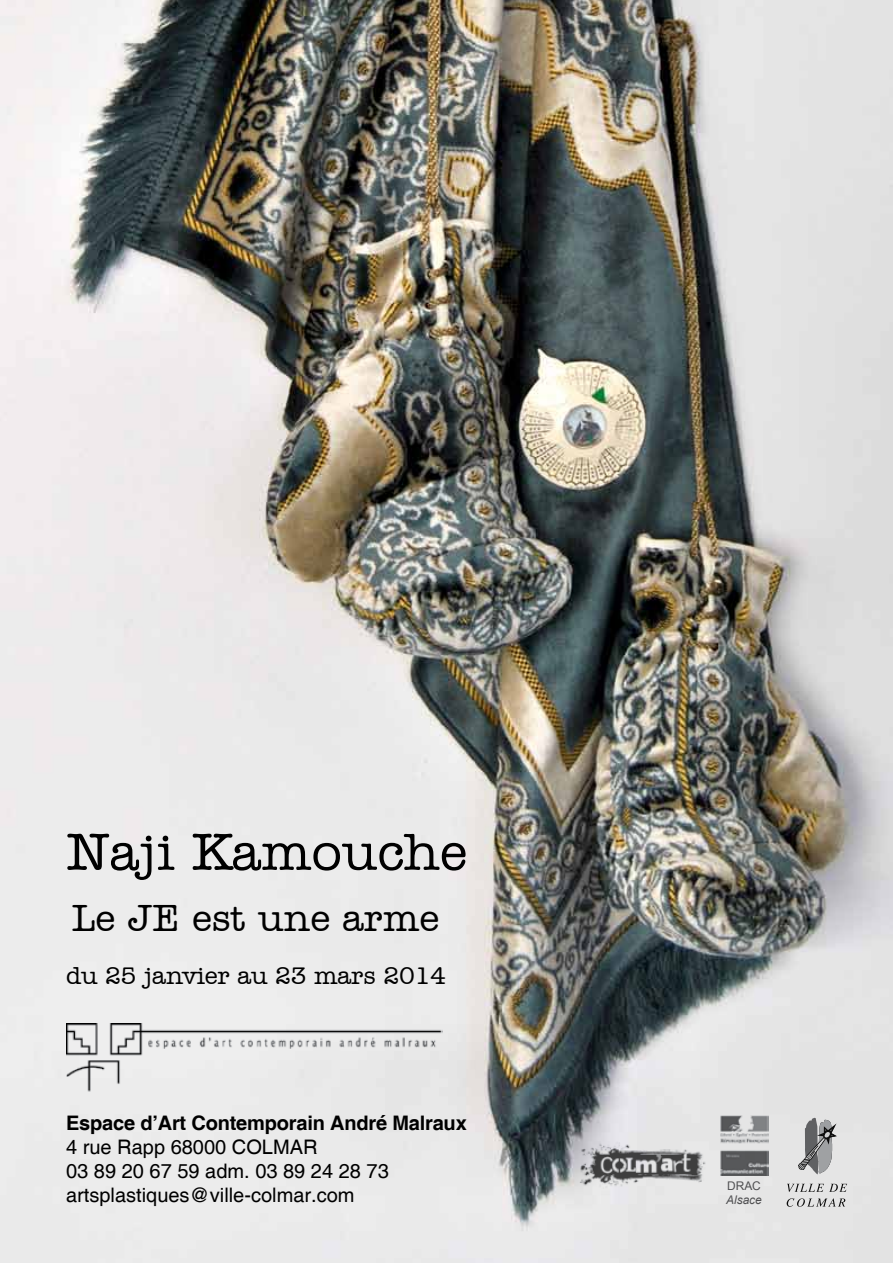
<style>
.page{position:relative;width:893px;height:1263px;background:#fff}
.page>*{position:absolute;margin:0;border:0;box-sizing:border-box;transform-origin:0 0}
.t1{font:500 53.4px "Amer Typewriter IT Cby BT";color:#000}
.t2{font:500 38.7px "Amer Typewriter IT Cby BT";color:#000}
.t3{font:500 25.2px "Amer Typewriter IT Cby BT";letter-spacing:-.01em;color:#000}
.t4{font:19.95px/24px "Helvetica";color:#000}
.t5{font:700 19.95px "Helvetica";letter-spacing:-.01em;color:#000}
.t6{font:13.35px "Helvetica";color:#000}
.t7{font:italic 12px "Arial";color:#58595b}
.t8{font:12px "Arial";color:#58595b}
</style>
<div class="page">
<img style="left:0;top:0;width:893px;height:1263px">
<svg style="left:787px;top:1184px;width:60px;height:8px"></svg>
<svg style="left:787px;top:1198px;width:58px;height:9px"></svg>
<svg style="left:798px;top:1118px;width:39px;height:56px;background:#9fa0a1"></svg>
<img style="left:720px;top:1115px;width:48px;height:61px">
<img style="left:572px;top:1138px;width:137px;height:54px">
<img style="left:66px;top:1023px;width:376px;height:73px">
<h1 class="t1" style="left:66px;top:819px;width:403px">Naji Kamouche</h1>
<h2 class="t2" style="left:72px;top:895px;width:369px">Le JE est une arme</h2>
<p class="t3" style="left:66px;top:960px;width:382px">du 25 janvier au 23 mars 2014</p>
<p class="t5" style="left:66px;top:1111px;width:402px">Espace d’Art Contemporain André Malraux</p>
<p class="t4" style="left:66px;top:1136px;width:324px">4 rue Rapp 68000 COLMAR<br>03 89 20 67 59 adm. 03 89 24 28 73 artsplastiques@ville-colmar.com</p>
<p class="t6" style="left:262px;top:1119px;width:169px">ou guidées sur rendez-vous.</p>
<p class="t8" style="left:727px;top:1178px;width:35px">DRAC</p>
<p class="t7" style="left:726px;top:1192px;width:37px">Alsace</p>
</div>
